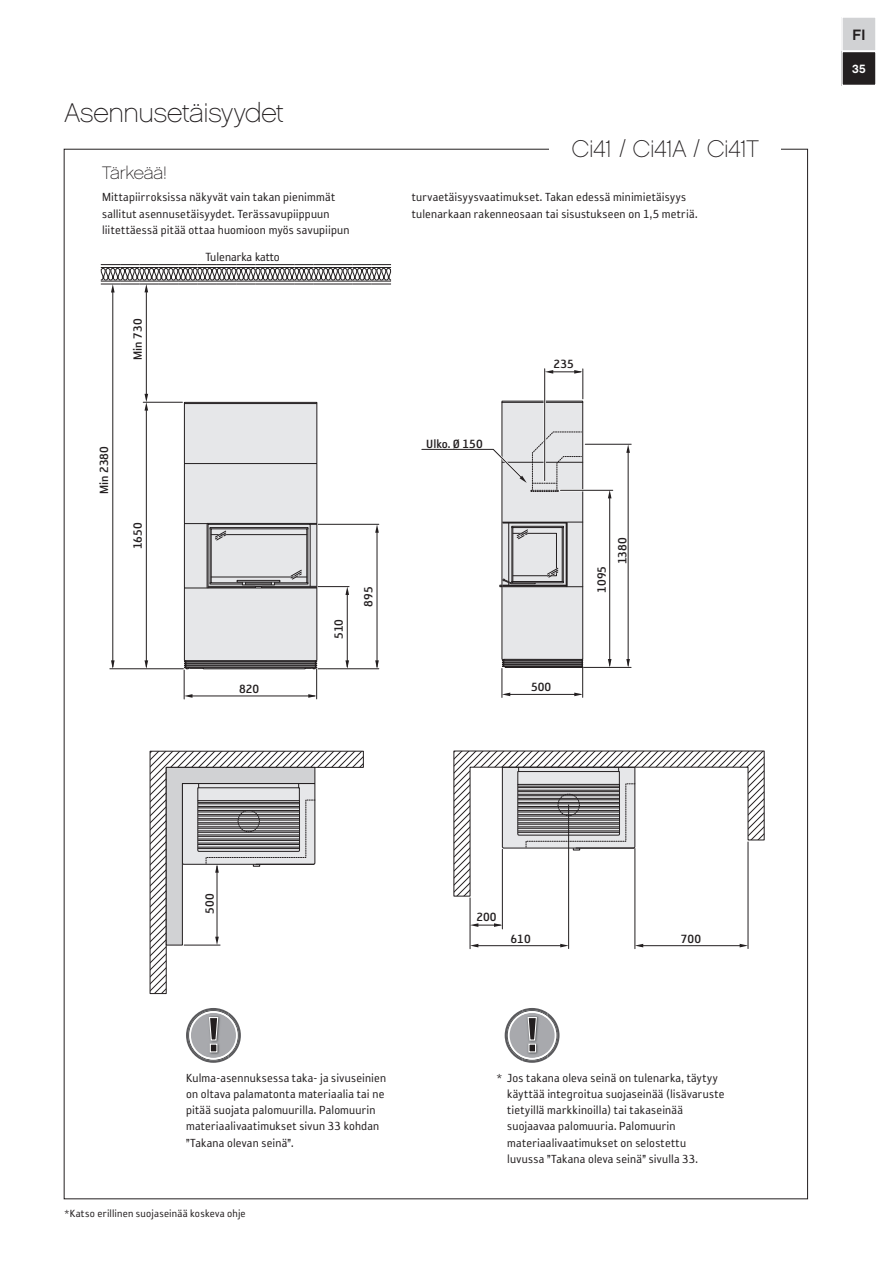
<style>
.page{position:relative;width:893px;height:1263px;background:#fff}
.page>*{position:absolute;margin:0;border:0;box-sizing:border-box;transform-origin:0 0}
.t1{font:54px "Reykjavik One OT D Gauge";color:#231f20}
.t2{font:27px "Chalet Paris Nineteen Sixty";letter-spacing:-.015em;color:#231f20}
.t3{font:24px "Chalet Paris Nineteen Sixty";letter-spacing:-.025em;color:#231f20}
.t4{font:18px "Chalet Paris Nineteen Sixty";letter-spacing:-.015em;color:#231f20}
.t5{font:15px "Chalet New York Nineteen Sixty";color:#231f20}
.t6{font:13.65px "Reykjavik One OT B Gauge";color:#231f20}
.t7{font:13.65px "Reykjavik One OT A Gauge";color:#231f20}
.t8{font:13.5px/16.2px "Reykjavik One OT A Gauge";letter-spacing:.015em;color:#231f20}
.t9{font:12px "Reykjavik One OT A Gauge";letter-spacing:.015em;color:#231f20}
.t10{font:12px "Chalet New York Nineteen Sixty";color:#fff}
</style>
<div class="page">
<img style="left:525px;top:1008px;width:14px;height:1px">
<img style="left:523px;top:1061px;width:19px;height:2px">
<svg style="left:505px;top:1009px;width:54px;height:52px"></svg>
<hr style="left:550px;top:372px;width:31px;height:1px;background:#231f20">
<svg style="left:574px;top:370px;width:8px;height:4px"></svg>
<hr style="left:544px;top:369px;width:1px;height:112px;background:#231f20">
<svg style="left:545px;top:370px;width:8px;height:4px"></svg>
<hr style="left:582px;top:369px;width:1px;height:30px;background:#231f20">
<hr style="left:609px;top:495px;width:1px;height:170px;background:#231f20">
<svg style="left:608px;top:659px;width:3px;height:8px"></svg>
<hr style="left:560px;top:490px;width:53px;height:1px;background:#231f20">
<svg style="left:608px;top:490px;width:3px;height:8px"></svg>
<hr style="left:628px;top:449px;width:1px;height:216px;background:#231f20">
<svg style="left:626px;top:659px;width:4px;height:8px"></svg>
<hr style="left:585px;top:444px;width:46px;height:1px;background:#231f20">
<svg style="left:626px;top:444px;width:4px;height:9px"></svg>
<hr style="left:584px;top:667px;width:47px;height:1px;background:#231f20">
<svg style="left:421px;top:400px;width:163px;height:297px"></svg>
<hr style="left:112px;top:289px;width:1px;height:378px;background:#231f20">
<svg style="left:111px;top:660px;width:4px;height:8px"></svg>
<hr style="left:143px;top:402px;width:39px;height:1px;background:#231f20">
<hr style="left:146px;top:407px;width:1px;height:260px;background:#231f20">
<hr style="left:146px;top:289px;width:1px;height:106px;background:#231f20">
<svg style="left:145px;top:660px;width:3px;height:8px"></svg>
<svg style="left:145px;top:394px;width:3px;height:17px"></svg>
<svg style="left:100px;top:264px;width:292px;height:28px"></svg>
<hr style="left:110px;top:668px;width:73px;height:1px;background:#231f20">
<hr style="left:347px;top:592px;width:1px;height:75px;background:#231f20">
<svg style="left:345px;top:660px;width:4px;height:8px"></svg>
<hr style="left:318px;top:586px;width:31px;height:1px;background:#231f20">
<hr style="left:318px;top:524px;width:61px;height:1px;background:#231f20">
<svg style="left:345px;top:586px;width:4px;height:9px"></svg>
<hr style="left:377px;top:529px;width:1px;height:138px;background:#231f20">
<svg style="left:375px;top:660px;width:4px;height:8px"></svg>
<svg style="left:375px;top:524px;width:4px;height:9px"></svg>
<hr style="left:318px;top:668px;width:61px;height:1px;background:#231f20">
<svg style="left:183px;top:401px;width:135px;height:298px;background:#dadadc"></svg>
<hr style="left:316px;top:669px;width:1px;height:30px;background:#231f20">
<svg style="left:453px;top:750px;width:312px;height:147px"></svg>
<svg style="left:560px;top:944px;width:8px;height:3px"></svg>
<hr style="left:470px;top:898px;width:1px;height:51px;background:#231f20">
<svg style="left:470px;top:944px;width:8px;height:3px"></svg>
<svg style="left:470px;top:923px;width:32px;height:4px"></svg>
<hr style="left:568px;top:805px;width:1px;height:143px;background:#231f20">
<hr style="left:502px;top:849px;width:1px;height:80px;background:#231f20">
<hr style="left:475px;top:945px;width:88px;height:1px;background:#231f20">
<svg style="left:740px;top:944px;width:8px;height:3px"></svg>
<hr style="left:635px;top:848px;width:1px;height:101px;background:#231f20">
<svg style="left:635px;top:944px;width:8px;height:3px"></svg>
<hr style="left:748px;top:842px;width:1px;height:106px;background:#231f20">
<hr style="left:640px;top:945px;width:102px;height:1px;background:#231f20">
<svg style="left:149px;top:750px;width:215px;height:244px"></svg>
<svg style="left:165px;top:766px;width:151px;height:180px"></svg>
<img style="left:206px;top:1008px;width:15px;height:1px">
<img style="left:204px;top:1061px;width:19px;height:2px">
<svg style="left:186px;top:1009px;width:55px;height:52px"></svg>
<div style="left:842px;top:17px;width:34px;height:68px;background:#d1d2d4"></div>
<div style="left:841px;top:16px;width:36px;height:36px;border:2px solid #fff"></div>
<div style="left:842px;top:51px;width:34px;height:34px;background:#231f20"></div>
<div style="left:841px;top:51px;width:36px;height:35px;border:2px solid #fff"></div>
<h2 class="t2" style="left:65px;top:97px;width:221px">Asennusetäisyydet</h2>
<h3 class="t3" style="left:572px;top:134px;width:188px">Ci41 / Ci41A / Ci41T</h3>
<h3 class="t4" style="left:102px;top:163px;width:66px">Tärkeää!</h3>
<p class="t8" style="left:102px;top:189px;width:249px">Mittapiirroksissa näkyvät vain takan pienimmät sallitut asennusetäisyydet. Terässavupiippuun liitettäessä pitää ottaa huomioon myös savupiipun</p>
<p class="t8" style="left:412px;top:189px;width:287px">turvaetäisyysvaatimukset. Takan edessä minimietäisyys tulenarkaan rakenneosaan tai sisustukseen on 1,5 metriä.</p>
<p class="t6" style="left:131px;top:360px;width:43px;rotate:-90deg">Min 730</p>
<p class="t6" style="left:97px;top:494px;width:50px;rotate:-90deg">Min 2380</p>
<p class="t6" style="left:131px;top:549px;width:28px;rotate:-90deg">1650</p>
<p class="t7" style="left:205px;top:250px;width:76px">Tulenarka katto</p>
<p class="t6" style="left:239px;top:682px;width:22px">820</p>
<p class="t6" style="left:331px;top:639px;width:22px;rotate:-90deg">510</p>
<p class="t6" style="left:361px;top:607px;width:22px;rotate:-90deg">895</p>
<p class="t6" style="left:426px;top:436px;width:58px">Ulko. Ø 150</p>
<p class="t6" style="left:554px;top:357px;width:22px">235</p>
<p class="t6" style="left:531px;top:680px;width:22px">500</p>
<p class="t6" style="left:595px;top:593px;width:28px;rotate:-90deg">1095</p>
<p class="t6" style="left:615px;top:564px;width:28px;rotate:-90deg">1380</p>
<p class="t6" style="left:203px;top:914px;width:22px;rotate:-90deg">500</p>
<h1 class="t1" style="left:207px;top:1006px;width:15px">!</h1>
<p class="t8" style="left:186px;top:1070px;width:202px">Kulma-asennuksessa taka- ja sivuseinien on oltava palamatonta materiaalia tai ne pitää suojata palomuurilla. Palomuurin materiaalivaatimukset sivun 33 kohdan ”Takana olevan seinä”.</p>
<p class="t9" style="left:65px;top:1207px;width:183px">*Katso erillinen suojaseinää koskeva ohje</p>
<p class="t6" style="left:476px;top:910px;width:22px">200</p>
<p class="t6" style="left:511px;top:932px;width:22px">610</p>
<p class="t6" style="left:681px;top:932px;width:22px">700</p>
<h1 class="t1" style="left:525px;top:1006px;width:15px">!</h1>
<p class="t8" style="left:507px;top:1070px;width:219px">Jos takana oleva seinä on tulenarka, täytyy käyttää integroitua suojaseinää (lisävaruste tietyillä markkinoilla) tai takaseinää suojaavaa palomuuria. Palomuurin materiaalivaatimukset on selostettu luvussa ”Takana oleva seinä” sivulla 33.</p>
<p class="t5" style="left:853px;top:25px;width:14px">FI</p>
<p class="t10" style="left:852px;top:61px;width:15px">35</p>
</div>
